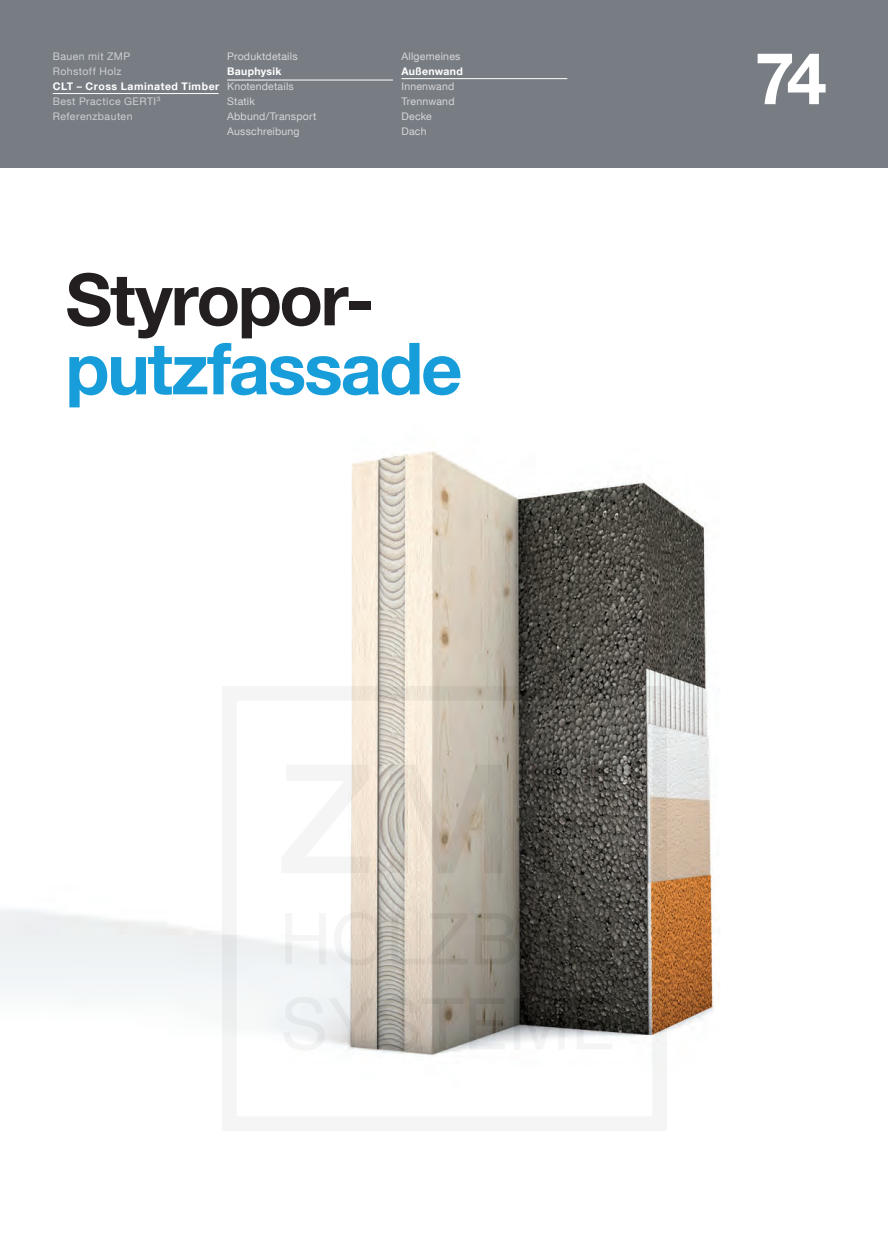
<style>
.page{position:relative;width:888px;height:1258px;background:#fff}
.page>*{position:absolute;margin:0;border:0;box-sizing:border-box;transform-origin:0 0}
.Überschrift_2{font:700 72px "Helvetica Neue LT Com";letter-spacing:-.03em;color:#179dd9}
.Überschrift_2-2{font:700 72px "Helvetica Neue LT Com";letter-spacing:-.035em;color:#231f20}
.t1{font:700 72px "Helvetica Neue LT Com";color:#fff}
.t2{font:10.5px/15px "Helvetica Neue LT Com";letter-spacing:.02em;color:#d7d7d9}
.t3{font:10.5px/15px "Helvetica Neue LT Com";letter-spacing:.045em;color:#cdd0d3}
.t4{font:700 10.5px "Helvetica Neue LT Com";letter-spacing:.045em;color:#fff}
.t5{font:700 10.5px "Helvetica Neue LT Com";letter-spacing:.025em;color:#fff}
</style>
<div class="page">
<div style="left:0;top:0;width:888px;height:168px;background:#787d83"></div>
<hr style="left:227px;top:80px;width:166px;height:1px;background:#fff">
<hr style="left:401px;top:78px;width:166px;height:1px;background:#fff">
<hr style="left:53px;top:93px;width:166px;height:1px;background:#fff">
<img style="left:0;top:451px;width:714px;height:620px">
<img style="left:222px;top:686px;width:444px;height:395px">
<p class="t3" style="left:53px;top:49px;width:79px">Bauen mit ZMP<br>Rohstoff Holz</p>
<p class="t4" style="left:53px;top:80px;width:168px">CLT – Cross Laminated Timber</p>
<p class="t3" style="left:53px;top:94px;width:109px">Best Practice GERTI³<br>Referenzbauten</p>
<p class="t2" style="left:227px;top:49px;width:72px">Produktdetails</p>
<p class="t4" style="left:227px;top:65px;width:56px">Bauphysik</p>
<p class="t2" style="left:227px;top:79px;width:91px">Knotendetails<br>Statik<br>Abbund/Transport<br>Ausschreibung</p>
<p class="t2" style="left:401px;top:49px;width:61px">Allgemeines</p>
<p class="t5" style="left:401px;top:65px;width:63px">Außenwand</p>
<p class="t2" style="left:401px;top:79px;width:55px">Innenwand<br>Trennwand<br>Decke<br>Dach</p>
<p class="Überschrift_2-2" style="left:66px;top:254px;width:310px">Styropor-</p>
<p class="Überschrift_2" style="left:66px;top:323px;width:398px">putzfassade</p>
<h1 class="t1" style="left:755px;top:33px;width:73px">74</h1>
</div>
